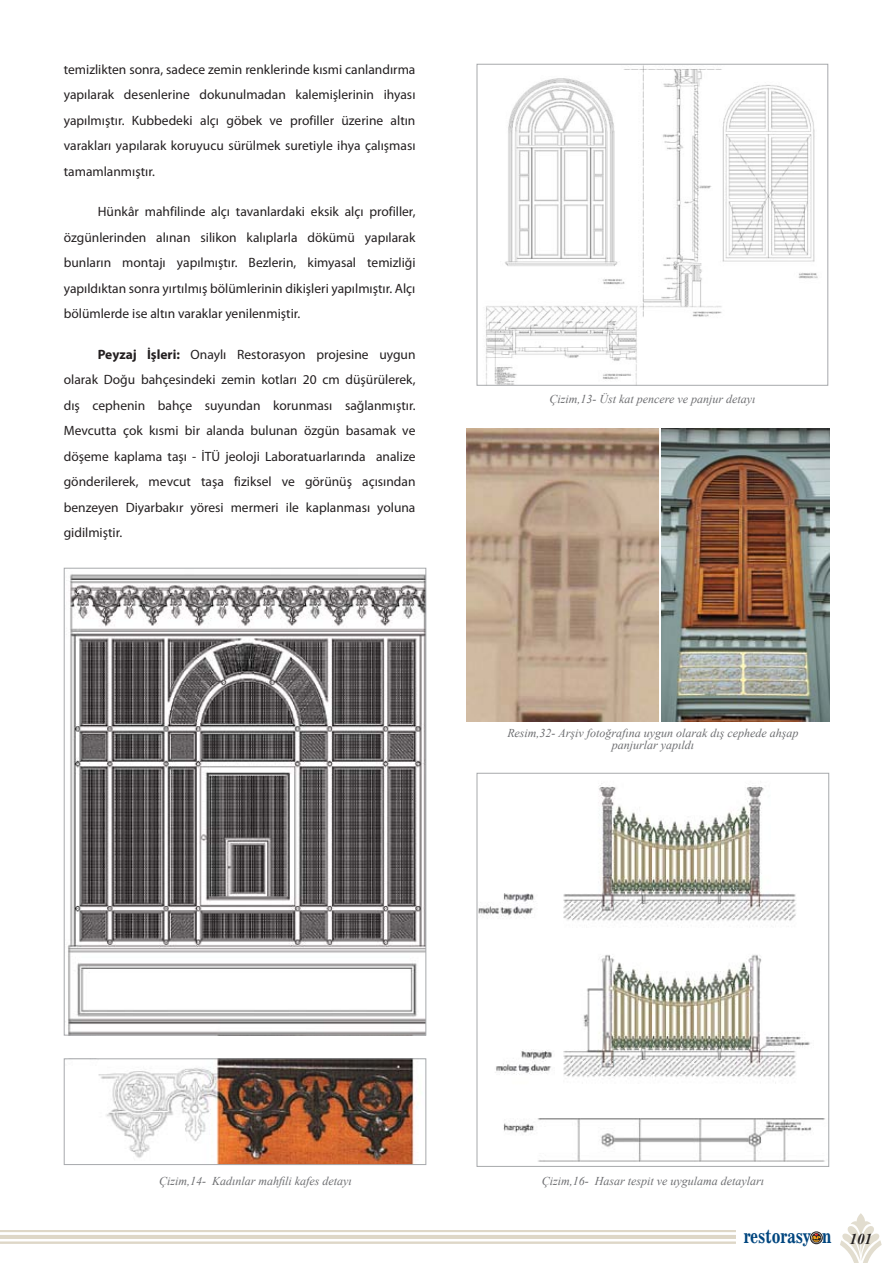
<style>
.page{position:relative;width:893px;height:1263px;background:#fff}
.page>*{position:absolute;margin:0;border:0;box-sizing:border-box;transform-origin:0 0}
.t1{font:17.7px "News 701 BT Bold A";color:#00467f;scale:.8 1}
.t2{font:13.5px/25.5px "Myriad Pro";color:#231f20;text-align:justify}
.t3{font:italic 12px/12px "Times New Roman";color:#6d6e71;text-align:center}
.s1{font-weight:700}
.s2{font-family:"Times New Roman";font-weight:700;font-style:italic;font-size:15px;color:#231f20}
</style>
<div class="page">
<svg style="left:840px;top:1213px;width:42px;height:50px"></svg>
<div style="left:810px;top:1232px;width:12px;height:12px;border:1px solid #231f20;border-radius:50%"></div>
<svg style="left:811px;top:1232px;width:11px;height:11px"></svg>
<hr style="left:0;top:1242px;width:736px;height:1px;background:#ded7c7">
<hr style="left:0;top:1235px;width:736px;height:4px;background:#ded7c7">
<hr style="left:0;top:1230px;width:736px;height:2px;background:#ded7c7">
<img style="left:467px;top:428px;width:191px;height:293px">
<img style="left:662px;top:428px;width:167px;height:293px">
<img style="left:486px;top:66px;width:332px;height:318px">
<div style="left:477px;top:64px;width:351px;height:322px;border:1px solid #a7a9ac"></div>
<img style="left:68px;top:574px;width:356px;height:459px">
<img style="left:98px;top:1060px;width:319px;height:103px">
<div style="left:64px;top:1058px;width:362px;height:107px;border:1px solid #a7a9ac"></div>
<img style="left:479px;top:783px;width:346px;height:379px">
<div style="left:477px;top:773px;width:352px;height:394px;border:1px solid #a7a9ac"></div>
<p class="t2" style="left:64px;top:56px;width:353px">temizlikten sonra, sadece zemin renklerinde kısmi canlandırma yapılarak desenlerine dokunulmadan kalemişlerinin ihyası yapılmıştır. Kubbedeki alçı göbek ve profiller üzerine altın varakları yapılarak koruyucu sürülmek suretiyle ihya çalışması tamamlanmıştır.</p>
<p class="t2" style="left:64px;top:199px;width:353px;text-indent:34px">Hünkâr mahfilinde alçı tavanlardaki eksik alçı profiller, özgünlerinden alınan silikon kalıplarla dökümü yapılarak bunların montajı yapılmıştır. Bezlerin, kimyasal temizliği yapıldıktan sonra yırtılmış bölümlerinin dikişleri yapılmıştır. Alçı bölümlerde ise altın varaklar yenilenmiştir.</p>
<p class="t2" style="left:64px;top:341px;width:353px;text-indent:34px"><span class="s1">Peyzaj İşleri:</span> Onaylı Restorasyon projesine uygun olarak Doğu bahçesindeki zemin kotları 20 cm düşürülerek, dış cephenin bahçe suyundan korunması sağlanmıştır.<br>Mevcutta çok kısmi bir alanda bulunan özgün basamak ve döşeme kaplama taşı - İTÜ jeoloji Laboratuarlarında analize gönderilerek, mevcut taşa fiziksel ve görünüş açısından benzeyen Diyarbakır yöresi mermeri ile kaplanması yoluna gidilmiştir.</p>
<p class="t3" style="left:549px;top:393px;width:207px">Çizim,13- Üst kat pencere ve panjur detayı</p>
<p class="t3" style="left:507px;top:726px;width:293px">Resim,32- Arşiv fotoğrafına uygun olarak dış cephede ahşap panjurlar yapıldı</p>
<p class="t3" style="left:159px;top:1174px;width:194px">Çizim,14- Kadınlar mahfili kafes detayı</p>
<p class="t3" style="left:542px;top:1174px;width:224px">Çizim,16- Hasar tespit ve uygulama detayları</p>
<h1 class="t1" style="left:744px;top:1225px;width:162px">restorasy n <span class="s2">101</span></h1>
</div>
